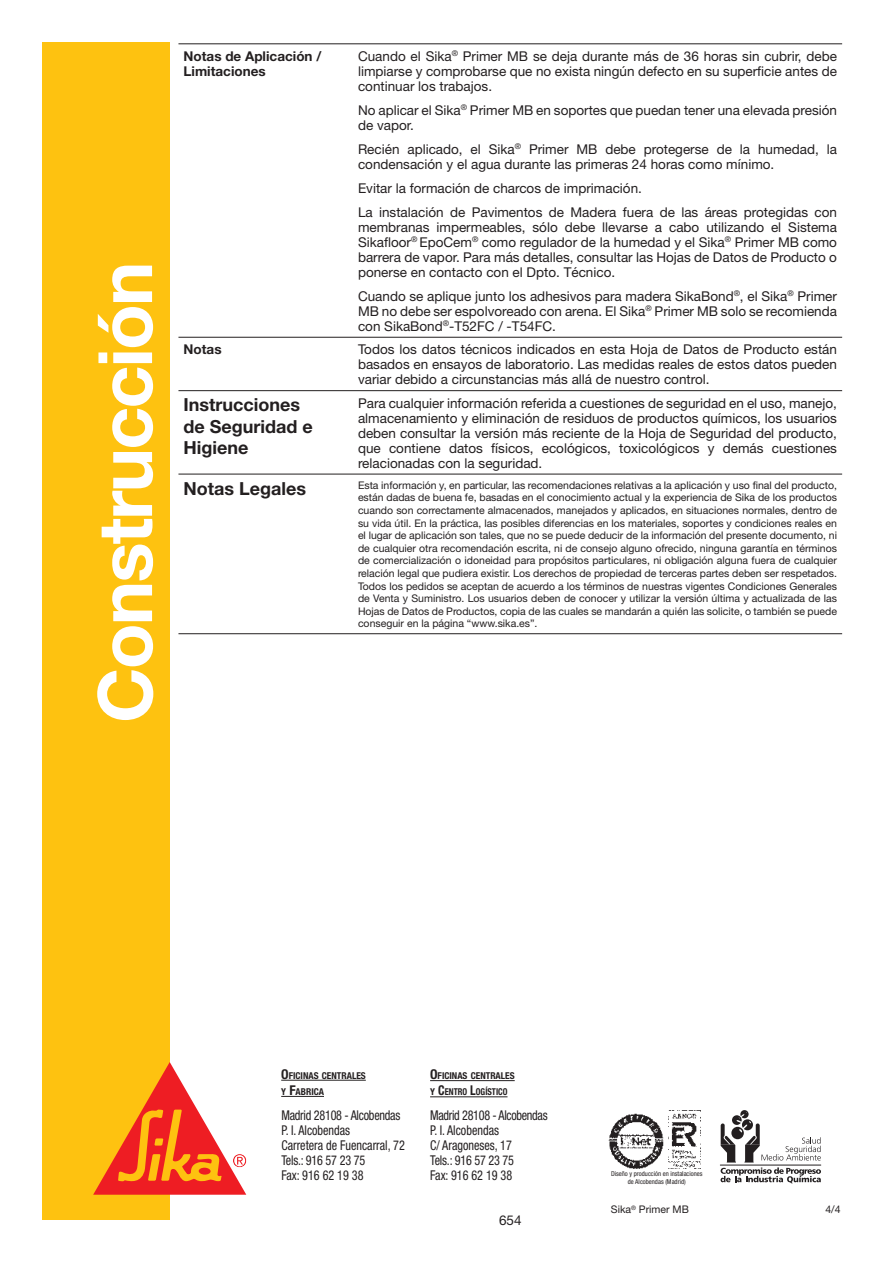
<style>
.page{position:relative;width:893px;height:1263px;background:#fff}
.page>*{position:absolute;margin:0;border:0;box-sizing:border-box;transform-origin:0 0}
.t1{font:700 75px "Helvetica Neue";letter-spacing:-.025em;color:#fff}
.t2{font:700 18px/21.6px "Helvetica Neue";color:#231f20}
.t3{font:13.5px/15px "Helvetica Neue";color:#231f20;text-align:justify}
.t4{font:condensed 13.5px/15px "Helvetica Neue";color:#231f20;scale:.9 1}
.t5{font:700 13.5px/15px "Helvetica Neue";color:#231f20}
.t6{font:10.5px/12.6px "Helvetica Neue";color:#231f20;text-align:justify}
.t7{font:700 condensed 9.45px/16.2px "Helvetica Neue";color:#231f20}
.t8{font:condensed 6.75px/7.5px "Helvetica Neue";color:#231f20;text-align:center}
.s1{font-size:13.5px}
</style>
<div class="page">
<svg style="left:720px;top:1110px;width:101px;height:73px"></svg>
<hr style="left:281px;top:1080px;width:85px;height:1px;background:#231f20">
<hr style="left:281px;top:1096px;width:43px;height:1px;background:#231f20">
<hr style="left:430px;top:1080px;width:84px;height:1px;background:#231f20">
<hr style="left:430px;top:1096px;width:77px;height:1px;background:#231f20">
<img style="left:608px;top:1113px;width:55px;height:55px">
<img style="left:668px;top:1110px;width:33px;height:59px">
<div style="left:42px;top:43px;width:128px;height:1177px;background:#fec210"></div>
<svg style="left:93px;top:1062px;width:153px;height:133px"></svg>
<hr style="left:178px;top:43px;width:664px;height:1px;background:#231f20">
<hr style="left:178px;top:390px;width:175px;height:1px;background:#231f20">
<hr style="left:178px;top:474px;width:175px;height:1px;background:#231f20">
<hr style="left:178px;top:633px;width:175px;height:1px;background:#231f20">
<hr style="left:353px;top:390px;width:489px;height:1px;background:#231f20">
<hr style="left:353px;top:474px;width:489px;height:1px;background:#231f20">
<hr style="left:353px;top:633px;width:489px;height:1px;background:#231f20">
<hr style="left:178px;top:337px;width:175px;height:1px;background:#231f20">
<hr style="left:353px;top:337px;width:489px;height:1px;background:#231f20">
<h1 class="t1" style="left:99px;top:723px;width:463px;rotate:-90deg">Construcción</h1>
<p class="t5" style="left:183px;top:50px;width:139px">Notas de Aplicación /<br>Limitaciones</p>
<p class="t3" style="left:358px;top:50px;width:480px">Cuando el Sika<sup>®</sup> Primer MB se deja durante más de 36 horas sin cubrir, debe limpiarse y comprobarse que no exista ningún defecto en su superficie antes de continuar los trabajos.</p>
<p class="t3" style="left:358px;top:104px;width:480px">No aplicar el Sika<sup>®</sup> Primer MB en soportes que puedan tener una elevada presión de vapor.</p>
<p class="t3" style="left:358px;top:143px;width:480px">Recién aplicado, el Sika<sup>®</sup> Primer MB debe protegerse de la humedad, la condensación y el agua durante las primeras 24 horas como mínimo.</p>
<p class="t3" style="left:358px;top:178px;width:480px;line-height:24px">Evitar la formación de charcos de imprimación.<br>La instalación de Pavimentos de Madera fuera de las áreas protegidas con</p>
<p class="t3" style="left:358px;top:221px;width:480px">membranas impermeables, sólo debe llevarse a cabo utilizando el Sistema Sikafloor<sup>®</sup> EpoCem<sup>®</sup> como regulador de la humedad y el Sika<sup>®</sup> Primer MB como barrera de vapor. Para más detalles, consultar las Hojas de Datos de Producto o ponerse en contacto con el Dpto. Técnico.</p>
<p class="t3" style="left:358px;top:290px;width:480px">Cuando se aplique junto los adhesivos para madera SikaBond<sup>®</sup>, el Sika<sup>®</sup> Primer MB no debe ser espolvoreado con arena. El Sika<sup>®</sup> Primer MB solo se recomienda con SikaBond<sup>®</sup>-T52FC / -T54FC.</p>
<p class="t5" style="left:183px;top:344px;width:40px">Notas</p>
<p class="t3" style="left:358px;top:344px;width:480px">Todos los datos técnicos indicados en esta Hoja de Datos de Producto están basados en ensayos de laboratorio. Las medidas reales de estos datos pueden variar debido a circunstancias más allá de nuestro control.</p>
<h2 class="t2" style="left:183px;top:396px;width:131px">Instrucciones de Seguridad e<br>Higiene</h2>
<p class="t3" style="left:358px;top:397px;width:480px">Para cualquier información referida a cuestiones de seguridad en el uso, manejo, almacenamiento y eliminación de residuos de productos químicos, los usuarios deben consultar la versión más reciente de la Hoja de Seguridad del producto, que contiene datos físicos, ecológicos, toxicológicos y demás cuestiones relacionadas con la seguridad.</p>
<h2 class="t2" style="left:183px;top:480px;width:124px">Notas Legales</h2>
<p class="t6" style="left:358px;top:480px;width:480px">Esta información y, en particular, las recomendaciones relativas a la aplicación y uso final del producto, están dadas de buena fe, basadas en el conocimiento actual y la experiencia de Sika de los productos cuando son correctamente almacenados, manejados y aplicados, en situaciones normales, dentro de su vida útil. En la práctica, las posibles diferencias en los materiales, soportes y condiciones reales en el lugar de aplicación son tales, que no se puede deducir de la información del presente documento, ni de cualquier otra recomendación escrita, ni de consejo alguno ofrecido, ninguna garantía en términos de comercialización o idoneidad para propósitos particulares, ni obligación alguna fuera de cualquier relación legal que pudiera existir. Los derechos de propiedad de terceras partes deben ser respetados.<br>Todos los pedidos se aceptan de acuerdo a los términos de nuestras vigentes Condiciones Generales de Venta y Suministro. Los usuarios deben de conocer y utilizar la versión última y actualizada de las Hojas de Datos de Productos, copia de las cuales se mandarán a quién las solicite, o también se puede conseguir en la página “www.sika.es”.</p>
<p class="t7" style="left:281px;top:1069px;width:86px"><span class="s1">O</span>FICINAS CENTRALES<br>Y <span class="s1">F</span>ABRICA</p>
<p class="t7" style="left:430px;top:1069px;width:86px"><span class="s1">O</span>FICINAS CENTRALES<br>Y <span class="s1">C</span>ENTRO <span class="s1">L</span>OGÍSTICO</p>
<p class="t4" style="left:281px;top:1109px;width:139px">Madrid 28108 - Alcobendas<br>P. I. Alcobendas<br>Carretera de Fuencarral, 72<br>Tels.: 916 57 23 75<br>Fax: 916 62 19 38</p>
<p class="t4" style="left:430px;top:1109px;width:132px">Madrid 28108 - Alcobendas<br>P. I. Alcobendas<br>C/ Aragoneses, 17<br>Tels.: 916 57 23 75<br>Fax: 916 62 19 38</p>
<p class="t3" style="left:499px;top:1214px;width:24px">654</p>
<p class="t8" style="left:611px;top:1171px;width:93px">Diseño y producción en instalaciones de Alcobendas (Madrid)</p>
<p class="t6" style="left:611px;top:1205px;width:80px">Sika<sup>®</sup> Primer MB</p>
<p class="t6" style="left:825px;top:1205px;width:17px">4/4</p>
</div>
